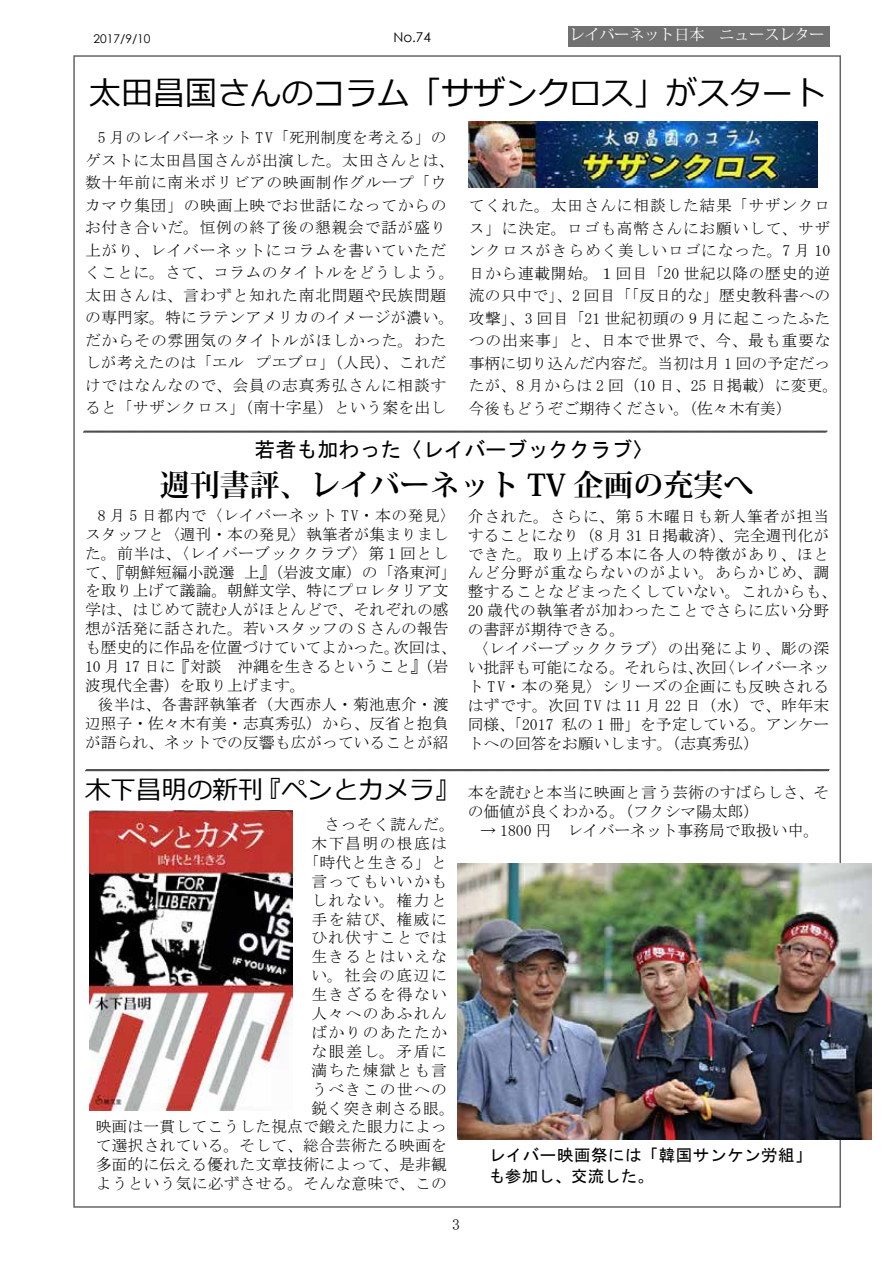
<style>
.page{position:relative;width:893px;height:1263px;background:#fff}
.page>*{position:absolute;margin:0;border:0;box-sizing:border-box;transform-origin:0 0}
.t1{font:33px "Meiryo";color:#000}
.t2{font:700 30px "Koz Min Pr 6 N";color:#000}
.t3{font:25.5px "Meiryo";color:#000}
.t4{font:21px "MS Gothic";color:#000}
.t5{font:16.5px/21px "MS Gothic";letter-spacing:.035em;color:#000}
.t6{font:15.75px/18.9px "MS Mincho";letter-spacing:.02em;color:#000}
.t7{font:15.75px/22.5px "MS Mincho";letter-spacing:.045em;color:#000;text-align:center}
.t8{font:15.75px/22.5px "MS Mincho";letter-spacing:.04em;color:#000}
.t9{font:15.75px/18.9px "MS Mincho";color:#000}
.t10{font:15.75px "MS Mincho";letter-spacing:.085em;color:#000}
.t11{font:15.75px "MS Mincho";letter-spacing:.05em;color:#000}
.t12{font:15.75px "MS Mincho";letter-spacing:.055em;color:#000}
.t13{font:15px "Koz Min Pro";color:#fff}
.t14{font:13.5px "Century Gothic";color:#000}
.t15{font:12px "Century Gothic";color:#000}
</style>
<div class="page">
<div style="left:568px;top:26px;width:262px;height:20px;background:#727171"></div>
<svg style="left:83px;top:430px;width:745px;height:3px;background:#818181"></svg>
<img style="left:469px;top:121px;width:349px;height:66px">
<img style="left:90px;top:810px;width:203px;height:301px">
<img style="left:457px;top:864px;width:414px;height:275px">
<svg style="left:85px;top:769px;width:745px;height:3px;background:#7e7e7e"></svg>
<p class="t15" style="left:94px;top:31px;width:59px">2017/9/10</p>
<p class="t14" style="left:393px;top:28px;width:39px">No.74</p>
<p class="t13" style="left:569px;top:23px;width:256px">レイバーネット日本　ニュースレター</p>
<h1 class="t1" style="left:89px;top:70px;width:738px">太田昌国さんのコラム「サザンクロス」がスタート</h1>
<p class="t7" style="left:85px;top:126px;width:371px">5 月のレイバーネット T V「死刑制度を考える」の<br>ゲストに太田昌国さんが出演した。太田さんとは、数十年前に南米ボリビアの映画制作グループ「ウカマウ集団」の映画上映でお世話になってからのお付き合いだ。恒例の終了後の懇親会で話が盛り上がり、レイバーネットにコラムを書いていただくことに。さて、コラムのタイトルをどうしよう。太田さんは、言わずと知れた南北問題や民族問題の専門家。特にラテンアメリカのイメージが濃い。だからその雰囲気のタイトルがほしかった。わたしが考えたのは「エル プエブロ」（人民）、これだけではなんなので、会員の志真秀弘さんに相談すると「サザンクロス」（南十字星）という案を出し</p>
<p class="t8" style="left:469px;top:194px;width:371px">てくれた。太田さんに相談した結果「サザンクロス」に決定。ロゴも高幣さんにお願いして、サザンクロスがきらめく美しいロゴになった。7 月 10日から連載開始。１回目「20 世紀以降の歴史的逆流の只中で」、2 回目「「反日的な」歴史教科書への攻撃」、3 回目「21 世紀初頭の 9 月に起こったふたつの出来事」と、日本で世界で、今、最も重要な事柄に切り込んだ内容だ。当初は月 1 回の予定だったが、8 月からは 2 回（10 日、25 日掲載）に変更。今後もどうぞご期待ください。（佐々木有美）</p>
<h3 class="t4" style="left:254px;top:439px;width:400px">若者も加わった〈レイバーブッククラブ〉</h3>
<h2 class="t2" style="left:160px;top:468px;width:595px">週刊書評、レイバーネット TV 企画の充実へ</h2>
<p class="t6" style="left:85px;top:506px;width:373px;text-indent:13px">8 月 5 日都内で〈レイバーネット TV・本の発見〉スタッフと〈週刊・本の発見〉執筆者が集まりました。前半は、〈レイバーブッククラブ〉第 1 回として、『朝鮮短編小説選 上』（岩波文庫）の「洛東河」を取り上げて議論。朝鮮文学、特にプロレタリア文学は、はじめて読む人がほとんどで、それぞれの感想が活発に話された。若いスタッフの S さんの報告も歴史的に作品を位置づけていてよかった。次回は、<br>10 月 17 日に『対談　沖縄を生きるということ』（岩波現代全書）を取り上げます。</p>
<p class="t6" style="left:85px;top:695px;width:365px;text-align:justify;text-indent:13px">後半は、各書評執筆者（大西赤人・菊池恵介・渡辺照子・佐々木有美・志真秀弘）から、反省と抱負が語られ、ネットでの反響も広がっていることが紹</p>
<p class="t12" style="left:468px;top:508px;width:363px">介された。さらに、第 5 木曜日も新人筆者が担当</p>
<p class="t6" style="left:468px;top:525px;width:363px">することになり（8 月 31 日掲載済）、完全週刊化が</p>
<p class="t11" style="left:468px;top:546px;width:363px">できた。取り上げる本に各人の特徴があり、ほと</p>
<p class="t11" style="left:468px;top:565px;width:363px">んど分野が重ならないのがよい。あらかじめ、調</p>
<p class="t6" style="left:468px;top:582px;width:371px">整することなどまったくしていない。これからも、</p>
<p class="t6" style="left:468px;top:601px;width:363px">20 歳代の執筆者が加わったことでさらに広い分野</p>
<p class="t9" style="left:468px;top:620px;width:159px">の書評が期待できる。</p>
<p class="t6" style="left:473px;top:639px;width:358px">〈レイバーブッククラブ〉の出発により、彫の深</p>
<p class="t9" style="left:468px;top:658px;width:363px">い批評も可能になる。それらは、次回〈レイバーネッ</p>
<p class="t6" style="left:468px;top:677px;width:363px">ト TV・本の発見〉シリーズの企画にも反映される</p>
<p class="t6" style="left:468px;top:696px;width:363px">はずです。次回 TV は 11 月 22 日（水）で、昨年末</p>
<p class="t9" style="left:468px;top:714px;width:363px">同様、「2017 私の 1 冊」を予定している。アンケー</p>
<p class="t9" style="left:468px;top:733px;width:293px">トへの回答をお願いします。（志真秀弘）</p>
<h3 class="t3" style="left:85px;top:772px;width:377px">木下昌明の新刊『ペンとカメラ』</h3>
<p class="t11" style="left:324px;top:816px;width:132px">さっそく読んだ。</p>
<p class="t10" style="left:311px;top:835px;width:137px">木下昌明の根底は</p>
<p class="t6" style="left:304px;top:853px;width:145px">「時代と生きる」と</p>
<p class="t10" style="left:311px;top:873px;width:137px">言ってもいいかも</p>
<p class="t6" style="left:311px;top:890px;width:137px">しれない。権力と</p>
<p class="t6" style="left:311px;top:909px;width:137px">手を結び、権威に</p>
<p class="t10" style="left:311px;top:930px;width:137px">ひれ伏すことでは</p>
<p class="t10" style="left:311px;top:949px;width:137px">生きるとはいえな</p>
<p class="t6" style="left:311px;top:966px;width:137px">い。社会の底辺に</p>
<p class="t10" style="left:311px;top:986px;width:137px">生きざるを得ない</p>
<p class="t10" style="left:311px;top:1005px;width:137px">人々へのあふれん</p>
<p class="t10" style="left:311px;top:1024px;width:137px">ばかりのあたたか</p>
<p class="t6" style="left:311px;top:1042px;width:137px">な眼差し。矛盾に</p>
<p class="t10" style="left:311px;top:1062px;width:137px">満ちた煉獄とも言</p>
<p class="t10" style="left:311px;top:1081px;width:137px">うべきこの世への</p>
<p class="t6" style="left:311px;top:1098px;width:145px">鋭く突き刺さる眼。</p>
<p class="t6" style="left:96px;top:1117px;width:353px">映画は一貫してこうした視点で鍛えた眼力によっ</p>
<p class="t6" style="left:96px;top:1136px;width:353px">て選択されている。そして、総合芸術たる映画を</p>
<p class="t6" style="left:96px;top:1155px;width:353px">多面的に伝える優れた文章技術によって、是非観</p>
<p class="t6" style="left:96px;top:1174px;width:353px">ようという気に必ずさせる。そんな意味で、この</p>
<p class="t9" style="left:468px;top:783px;width:363px">本を読むと本当に映画と言う芸術のすばらしさ、その価値が良くわかる。（フクシマ陽太郎）</p>
<p class="t9" style="left:480px;top:821px;width:340px">→ 1800 円　レイバーネット事務局で取扱い中。</p>
<p class="t5" style="left:489px;top:1145px;width:325px">レイバー映画祭には「韓国サンケン労組」も参加し、交流した。</p>
<p class="t6" style="left:452px;top:1214px;width:9px">3</p>
</div>
